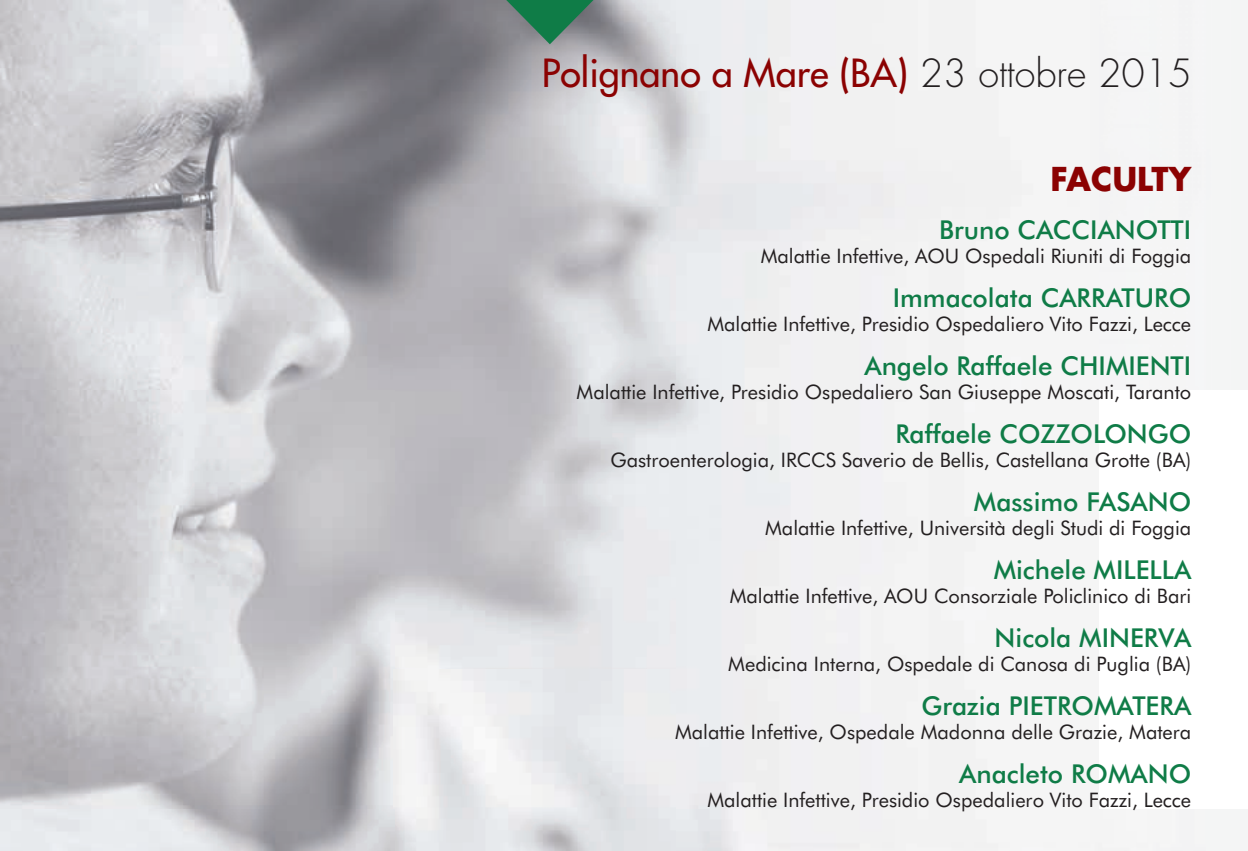
<style>
.page{position:relative;width:1248px;height:851px;background:#fff}
.page>*{position:absolute;margin:0;border:0;box-sizing:border-box;transform-origin:0 0}
.t1{font:37.8px "Futura";color:#8b0202}
.t2{font:700 32px "Futura";color:#8b0202}
.t3{font:500 26px "Futura BT";color:#0f7c47}
.t4{font:20px "Futura BT";color:#231f20}
.s1{font-weight:300;color:#231f20}
</style>
<div class="page">
<img style="left:0;top:0;width:1247px;height:850px">
<svg style="left:478px;top:0;width:143px;height:44px;background:#638477"></svg>
<h1 class="t1" style="left:542px;top:54px;width:651px">Polignano a Mare (BA) <span class="s1">23 ottobre 2015</span></h1>
<h2 class="t2" style="left:1050px;top:164px;width:142px">FACULTY</h2>
<h3 class="t3" style="left:939px;top:219px;width:253px">Bruno CACCIANOTTI</h3>
<p class="t4" style="left:760px;top:247px;width:432px">Malattie Infettive, AOU Ospedali Riuniti di Foggia</p>
<h3 class="t3" style="left:892px;top:287px;width:300px">Immacolata CARRATURO</h3>
<p class="t4" style="left:707px;top:315px;width:485px">Malattie Infettive, Presidio Ospedaliero Vito Fazzi, Lecce</p>
<h3 class="t3" style="left:864px;top:355px;width:328px">Angelo Raffaele CHIMIENTI</h3>
<p class="t4" style="left:576px;top:383px;width:616px">Malattie Infettive, Presidio Ospedaliero San Giuseppe Moscati, Taranto</p>
<h3 class="t3" style="left:895px;top:423px;width:297px">Raffaele COZZOLONGO</h3>
<p class="t4" style="left:610px;top:451px;width:582px">Gastroenterologia, IRCCS Saverio de Bellis, Castellana Grotte (BA)</p>
<h3 class="t3" style="left:973px;top:491px;width:219px">Massimo FASANO</h3>
<p class="t4" style="left:765px;top:519px;width:427px">Malattie Infettive, Università degli Studi di Foggia</p>
<h3 class="t3" style="left:993px;top:559px;width:199px">Michele MILELLA</h3>
<p class="t4" style="left:729px;top:587px;width:463px">Malattie Infettive, AOU Consorziale Policlinico di Bari</p>
<h3 class="t3" style="left:994px;top:627px;width:198px">Nicola MINERVA</h3>
<p class="t4" style="left:728px;top:655px;width:464px">Medicina Interna, Ospedale di Canosa di Puglia (BA)</p>
<h3 class="t3" style="left:921px;top:695px;width:271px">Grazia PIETROMATERA</h3>
<p class="t4" style="left:675px;top:723px;width:517px">Malattie Infettive, Ospedale Madonna delle Grazie, Matera</p>
<h3 class="t3" style="left:959px;top:763px;width:233px">Anacleto ROMANO</h3>
<p class="t4" style="left:707px;top:791px;width:485px">Malattie Infettive, Presidio Ospedaliero Vito Fazzi, Lecce</p>
</div>
